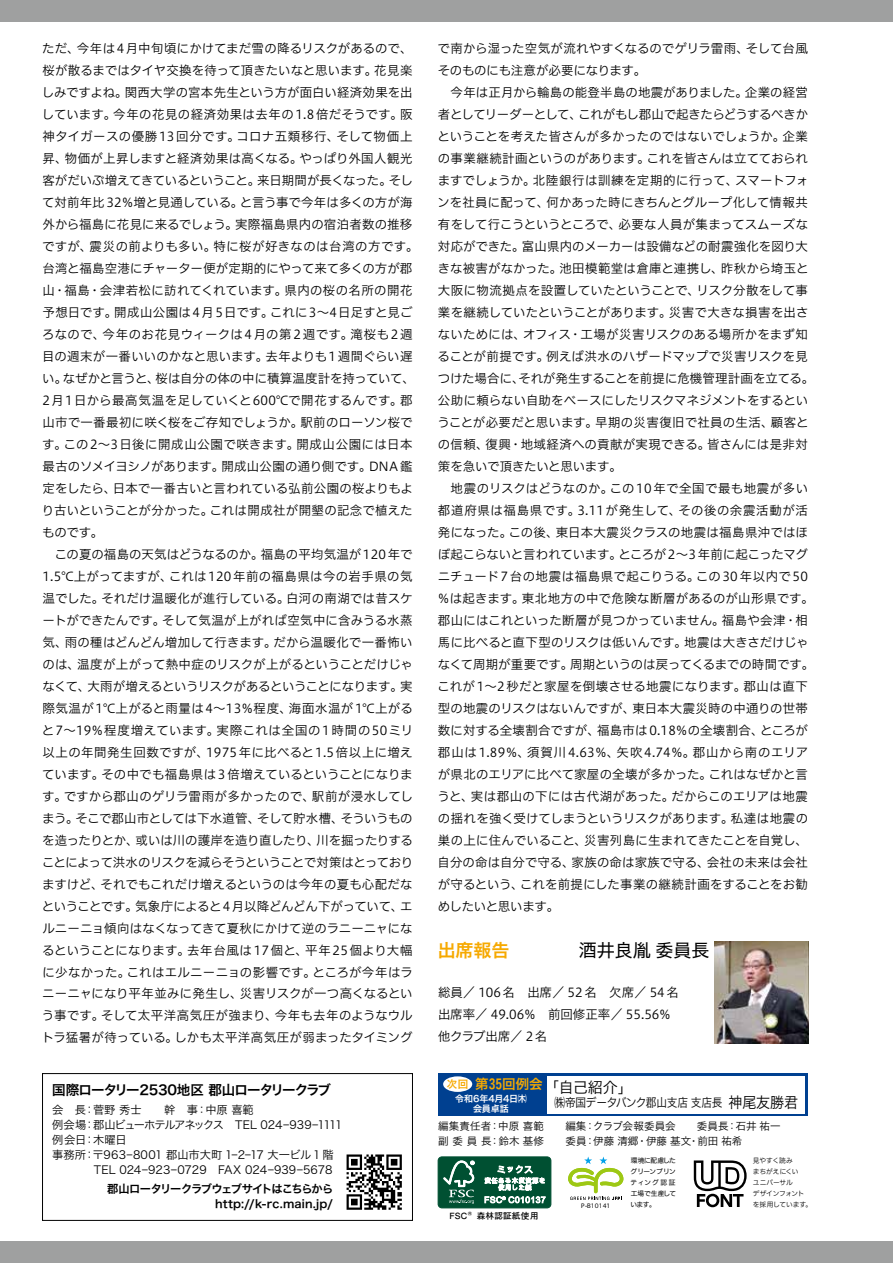
<style>
.page{position:relative;width:893px;height:1263px;background:#fff}
.page>*{position:absolute;margin:0;border:0;box-sizing:border-box;transform-origin:0 0}
.t1{font:18px "Hiragino UD Sans F Std W4";color:#000}
.t2{font:18px "Hiragino UD Sans F Std W6";color:#f6a900}
.t3{font:15px "Hiragino UD Sans F Std W3";color:#000}
.t4{font:13.5px "Hira Kaku Std W6";letter-spacing:-.065em;color:#000}
.t5{font:13.5px "Hira Kaku Std W6";color:#f6a900}
.t6{font:12.45px/21.9px "Hiragino UD Sans F Std W3";letter-spacing:.005em;color:#000}
.t7{font:12px "Hiragino UD Sans F Std W3";letter-spacing:-.025em;color:#000;scale:.89 1}
.t8{font:11.25px/15px "Hira Kaku Std W3";letter-spacing:-.005em;color:#000}
.t9{font:11.25px/15px "Hira Kaku Std W6";letter-spacing:-.06em;color:#000;text-align:right}
.t10{font:10.5px/15px "Hira Kaku Std W3";letter-spacing:.01em;color:#000}
.t11{font:9px/10.5px "Hira Kaku Std W6";letter-spacing:-.005em;color:#fff;text-align:center}
.t12{font:700 8.55px "Futo Go B101 Pro";letter-spacing:.03em;color:#000}
.t13{font:6.75px/11.1px "Hiragino UD Sans F Std W3";letter-spacing:-.015em;color:#000}
.t14{font:6.75px/11.1px "Hiragino UD Sans F Std W4";letter-spacing:-.015em;color:#000;text-align:justify}
.t15{font:5.85px "Geneva";color:#000}
.s1{font-size:10.5px}
.s2{font-size:15px}
</style>
<div class="page">
<div style="left:0;top:0;width:893px;height:21px;background:#9fa0a0"></div>
<div style="left:0;top:1242px;width:893px;height:21px;background:#9fa0a0"></div>
<div style="left:42px;top:1073px;width:371px;height:148px;border:1px solid #000"></div>
<svg style="left:347px;top:1154px;width:55px;height:56px"></svg>
<svg style="left:694px;top:1160px;width:53px;height:47px"></svg>
<svg style="left:568px;top:1156px;width:55px;height:44px"></svg>
<div style="left:438px;top:1157px;width:113px;height:51px;background:#005032;border-radius:4px"></div>
<div style="left:438px;top:1156px;width:113px;height:52px;border:1px solid #005032;border-radius:4px"></div>
<svg style="left:443px;top:1160px;width:31px;height:44px"></svg>
<svg style="left:485px;top:1165px;width:59px;height:25px"></svg>
<svg style="left:484px;top:1196px;width:62px;height:7px"></svg>
<div style="left:438px;top:1073px;width:370px;height:43px;background:#004090"></div>
<div style="left:548px;top:1076px;width:257px;height:38px;background:#fff"></div>
<div style="left:443px;top:1076px;width:29px;height:16px;background:#fff;border-radius:50%"></div>
<img style="left:714px;top:941px;width:94px;height:103px">
<p class="t6" style="left:41px;top:37px;width:379px">ただ、今年は4月中旬頃にかけてまだ雪の降るリスクがあるので、桜が散るまではタイヤ交換を待って頂きたいなと思います。花見楽しみですよね。関西大学の宮本先生という方が面白い経済効果を出しています。今年の花見の経済効果は去年の1.8倍だそうです。阪神タイガースの優勝13回分です。コロナ五類移行、そして物価上昇、物価が上昇しますと経済効果は高くなる。やっぱり外国人観光客がだいぶ増えてきているということ。来日期間が長くなった。そして対前年比 32％増と見通している。と言う事で今年は多くの方が海外から福島に花見に来るでしょう。実際福島県内の宿泊者数の推移ですが、震災の前よりも多い。特に桜が好きなのは台湾の方です。台湾と福島空港にチャーター便が定期的にやって来て多くの方が郡山・福島・会津若松に訪れてくれています。県内の桜の名所の開花予想日です。開成山公園は4月5日です。これに3～4日足すと見ごろなので、今年のお花見ウィークは4月の第2週です。滝桜も2週目の週末が一番いいのかなと思います。去年よりも1週間ぐらい遅い。なぜかと言うと、桜は自分の体の中に積算温度計を持っていて、2月1日から最高気温を足していくと600℃で開花するんです。郡山市で一番最初に咲く桜をご存知でしょうか。駅前のローソン桜です。この2～3日後に開成山公園で咲きます。開成山公園には日本最古のソメイヨシノがあります。開成山公園の通り側です。DNA鑑定をしたら、日本で一番古いと言われている弘前公園の桜よりもより古いということが分かった。これは開成社が開墾の記念で植えたものです。<br>　この夏の福島の天気はどうなるのか。福島の平均気温が120年で1.5℃上がってますが、これは120年前の福島県は今の岩手県の気温でした。それだけ温暖化が進行している。白河の南湖では昔スケートができたんです。そして気温が上がれば空気中に含みうる水蒸気、雨の種はどんどん増加して行きます。だから温暖化で一番怖いのは、温度が上がって熱中症のリスクが上がるということだけじゃなくて、大雨が増えるというリスクがあるということになります。実際気温が1℃上がると雨量は4～13％程度、海面水温が1℃上がると7～19％程度増えています。実際これは全国の1時間の50ミリ以上の年間発生回数ですが、1975年に比べると1.5倍以上に増えています。その中でも福島県は3倍増えているということになります。ですから郡山のゲリラ雷雨が多かったので、駅前が浸水してしまう。そこで郡山市としては下水道管、そして貯水槽、そういうものを造ったりとか、或いは川の護岸を造り直したり、川を掘ったりすることによって洪水のリスクを減らそうということで対策はとっておりますけど、それでもこれだけ増えるというのは今年の夏も心配だなということです。気象庁によると4月以降どんどん下がっていて、エルニーニョ傾向はなくなってきて夏秋にかけて逆のラニーニャになるということになります。去年台風は17個と、平年25個より大幅に少なかった。これはエルニーニョの影響です。ところが今年はラニーニャになり平年並みに発生し、災害リスクが一つ高くなるという事です。そして太平洋高気圧が強まり、今年も去年のようなウルトラ猛暑が待っている。しかも太平洋高気圧が弱まったタイミング</p>
<p class="t6" style="left:437px;top:37px;width:378px">で南から湿った空気が流れやすくなるのでゲリラ雷雨、そして台風そのものにも注意が必要になります。<br>　今年は正月から輪島の能登半島の地震がありました。企業の経営者としてリーダーとして、これがもし郡山で起きたらどうするべきかということを考えた皆さんが多かったのではないでしょうか。企業の事業継続計画というのがあります。これを皆さんは立てておられますでしょうか。北陸銀行は訓練を定期的に行って、スマートフォンを社員に配って、何かあった時にきちんとグループ化して情報共有をして行こうというところで、必要な人員が集まってスムーズな対応ができた。富山県内のメーカーは設備などの耐震強化を図り大きな被害がなかった。池田模範堂は倉庫と連携し、昨秋から埼玉と大阪に物流拠点を設置していたということで、リスク分散をして事業を継続していたということがあります。災害で大きな損害を出さないためには、オフィス・工場が災害リスクのある場所かをまず知ることが前提です。例えば洪水のハザードマップで災害リスクを見つけた場合に、それが発生することを前提に危機管理計画を立てる。公助に頼らない自助をベースにしたリスクマネジメントをするということが必要だと思います。早期の災害復旧で社員の生活、顧客との信頼、復興・地域経済への貢献が実現できる。皆さんには是非対策を急いで頂きたいと思います。<br>　地震のリスクはどうなのか。この10年で全国で最も地震が多い都道府県は福島県です。3.11が発生して、その後の余震活動が活発になった。この後、東日本大震災クラスの地震は福島県沖ではほぼ起こらないと言われています。ところが2～3 年前に起こったマグニチュード7台の地震は福島県で起こりうる。この30年以内で50％は起きます。東北地方の中で危険な断層があるのが山形県です。郡山にはこれといった断層が見つかっていません。福島や会津・相馬に比べると直下型のリスクは低いんです。地震は大きさだけじゃなくて周期が重要です。周期というのは戻ってくるまでの時間です。これが1～2秒だと家屋を倒壊させる地震になります。郡山は直下型の地震のリスクはないんですが、東日本大震災時の中通りの世帯数に対する全壊割合ですが、福島市は0.18％の全壊割合、ところが郡山は1.89％、須賀川4.63％、矢吹4.74％。郡山から南のエリアが県北のエリアに比べて家屋の全壊が多かった。これはなぜかと言うと、実は郡山の下には古代湖があった。だからこのエリアは地震の揺れを強く受けてしまうというリスクがあります。私達は地震の巣の上に住んでいること、災害列島に生まれてきたことを自覚し、自分の命は自分で守る、家族の命は家族で守る、会社の未来は会社が守るという、これを前提にした事業の継続計画をすることをお勧めしたいと思います。</p>
<h1 class="t2" style="left:438px;top:936px;width:73px">出席報告</h1>
<h1 class="t1" style="left:579px;top:936px;width:132px">酒井良胤 委員長</h1>
<p class="t6" style="left:438px;top:980px;width:242px">総員／ 106名　出席／ 52名　欠席／ 54名出席率／ 49.06％　前回修正率／ 55.56％他クラブ出席／ 2名</p>
<p class="t4" style="left:52px;top:1080px;width:280px">国際ロータリー2530地区 郡山ロータリークラブ</p>
<p class="t8" style="left:52px;top:1102px;width:292px">会　長：菅野 秀士　　幹　事：中原 喜範<br>例会場：郡山ビューホテルアネックス　TEL 024‒939‒1111例会日：木曜日<br>事務所：〒963‒8001 郡山市大町 1‒2‒17 大一ビル 1 階　　　 TEL 024‒923‒0729　FAX 024‒939‒5678</p>
<p class="t9" style="left:107px;top:1181px;width:228px">郡山ロータリークラブウェブサイトはこちらからhttp://k-rc.main.jp/</p>
<p class="t5" style="left:447px;top:1073px;width:98px"><span class="s1">次回</span> 第35回例会</p>
<p class="t11" style="left:455px;top:1093px;width:73px">令和6年4月4日㈭会員卓話</p>
<p class="t3" style="left:544px;top:1076px;width:90px">「自己紹介」</p>
<p class="t7" style="left:554px;top:1093px;width:275px">㈱帝国データバンク郡山支店 支店長 <span class="s2">神尾友勝君</span></p>
<p class="t10" style="left:438px;top:1119px;width:344px">編集責任者：中原 喜範　　編集：クラブ会報委員会　　委員長：石井 祐一副 委 員 長：鈴木 基修　　委員：伊藤 清郷・伊藤 基文・前田 祐希</p>
<p class="t12" style="left:449px;top:1209px;width:91px">FSC®森林認証紙使用</p>
<p class="t15" style="left:581px;top:1202px;width:31px">P-B10141</p>
<p class="t14" style="left:630px;top:1154px;width:47px">環境に配慮したグリーンプリンティング認証工場で生産しています。</p>
<p class="t13" style="left:753px;top:1154px;width:61px">見やすく読み<br>まちがえにくい<br>ユニバーサル<br>デザインフォントを採用しています。</p>
</div>
